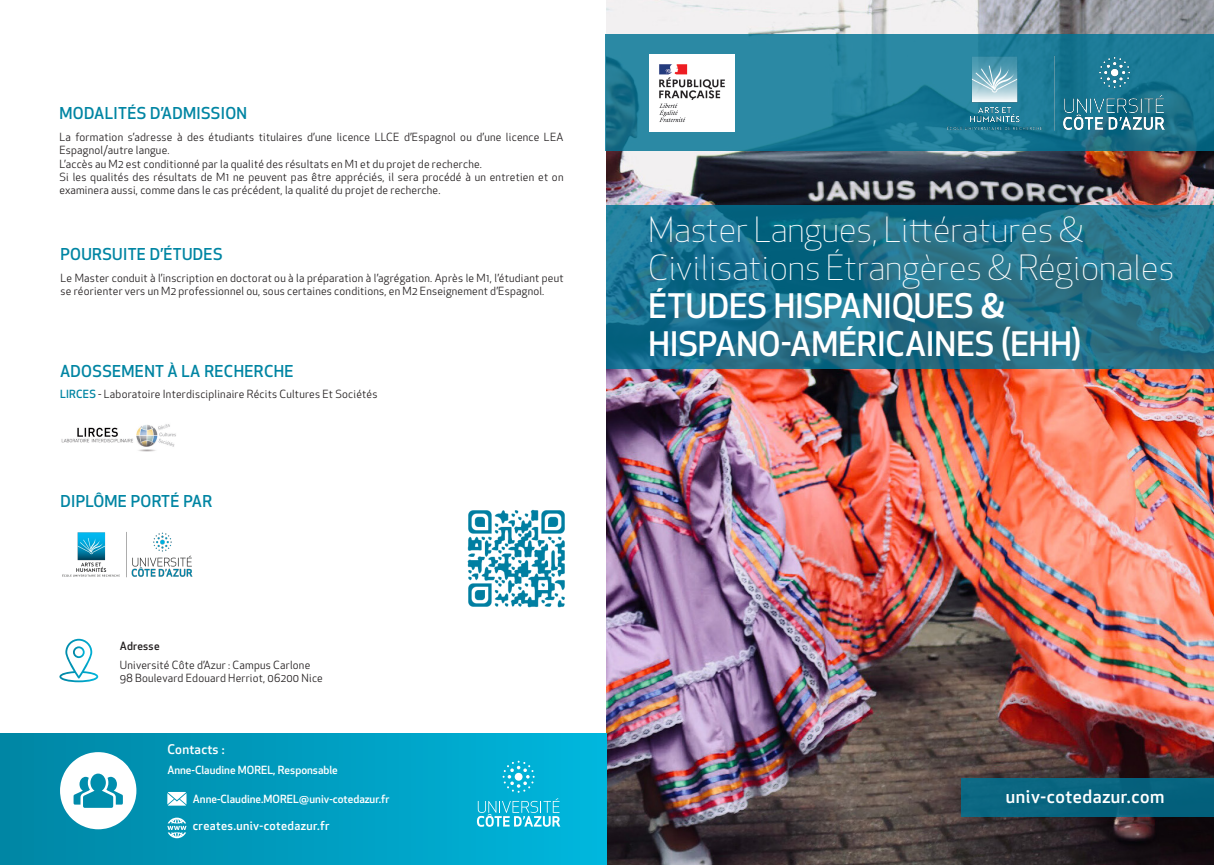
<style>
.page{position:relative;width:1214px;height:865px;background:#fff}
.page>*{position:absolute;margin:0;border:0;box-sizing:border-box;transform-origin:0 0}
.t1{font:300 34px/38px "Apex New";color:#fff}
.t2{font:500 33px/38px "Apex New";letter-spacing:-.005em;color:#fff}
.t3{font:500 18px "Apex New";letter-spacing:.03em;color:#fff}
.t4{font:500 16px "Apex New";letter-spacing:.02em;color:#0085a3}
.t5{font:500 13px "Apex New";letter-spacing:.02em;color:#fff}
.t6{font:500 12px "Apex New";letter-spacing:.03em;color:#fff}
.t7{font:11px/13.2px "Apex New";letter-spacing:.02em;color:#231f20}
.t8{font:500 11px "Apex New";color:#fff}
.t9{font:500 11px "Apex New";letter-spacing:.02em;color:#231f20}
.s1{font-weight:500;color:#0085a3}
</style>
<div class="page">
<img style="left:606px;top:0;width:607px;height:865px">
<div style="left:0;top:733px;width:606px;height:132px;background:linear-gradient(to right,#0085a3,#00b6dd)"></div>
<svg style="left:60px;top:752px;width:76px;height:77px"></svg>
<img style="left:61px;top:424px;width:115px;height:28px">
<svg style="left:59px;top:638px;width:39px;height:44px"></svg>
<svg style="left:167px;top:792px;width:19px;height:13px"></svg>
<svg style="left:167px;top:817px;width:19px;height:21px"></svg>
<img style="left:62px;top:532px;width:131px;height:46px">
<div style="left:961px;top:778px;width:252px;height:39px;background:#08647f"></div>
<svg style="left:605px;top:35px;width:608px;height:116px;background:#227f9a"></svg>
<svg style="left:606px;top:206px;width:607px;height:38px;background:#1a718d"></svg>
<svg style="left:606px;top:244px;width:607px;height:125px;background:#206f89"></svg>
<img style="left:944px;top:50px;width:221px;height:85px">
<img style="left:649px;top:55px;width:85px;height:77px">
<svg style="left:502px;top:760px;width:32px;height:32px"></svg>
<svg style="left:477px;top:798px;width:83px;height:28px;background:#3fc3df"></svg>
<img style="left:467px;top:509px;width:98px;height:99px">
<p class="t4" style="left:59px;top:103px;width:189px">MODALITÉS D’ADMISSION</p>
<p class="t7" style="left:59px;top:130px;width:505px">La formation s’adresse à des étudiants titulaires d’une licence LLCE d’Espagnol ou d’une licence LEA<br>Espagnol/autre langue.</p>
<p class="t7" style="left:59px;top:157px;width:424px">L’accès au M2 est conditionné par la qualité des résultats en M1 et du projet de recherche.</p>
<p class="t7" style="left:59px;top:170px;width:505px">Si les qualités des résultats de M1 ne peuvent pas être appréciés, il sera procédé à un entretien et on examinera aussi, comme dans le cas précédent, la qualité du projet de recherche.</p>
<p class="t4" style="left:61px;top:244px;width:163px">POURSUITE D’ÉTUDES</p>
<p class="t7" style="left:61px;top:271px;width:504px">Le Master conduit à l’inscription en doctorat ou à la préparation à l’agrégation. Après le M1, l’étudiant peut se réorienter vers un M2 professionnel ou, sous certaines conditions, en M2 Enseignement d’Espagnol.</p>
<p class="t4" style="left:60px;top:360px;width:235px">ADOSSEMENT À LA RECHERCHE</p>
<p class="t7" style="left:60px;top:388px;width:319px"><span class="s1">LIRCES</span> - Laboratoire Interdisciplinaire Récits Cultures Et Sociétés</p>
<p class="t4" style="left:61px;top:491px;width:153px">DIPLÔME PORTÉ PAR</p>
<p class="t9" style="left:120px;top:638px;width:41px">Adresse</p>
<p class="t7" style="left:120px;top:658px;width:192px">Université Côte d’Azur : Campus Carlone</p>
<p class="t7" style="left:120px;top:671px;width:204px">98 Boulevard Edouard Herriot, 06200 Nice</p>
<p class="t5" style="left:167px;top:740px;width:59px">Contacts :</p>
<p class="t8" style="left:167px;top:763px;width:172px">Anne-Claudine MOREL, Responsable</p>
<p class="t8" style="left:193px;top:792px;width:198px">Anne-Claudine.MOREL@univ-cotedazur.fr</p>
<p class="t6" style="left:193px;top:818px;width:138px">creates.univ-cotedazur.fr</p>
<p class="t1" style="left:648px;top:211px;width:527px">Master Langues, Littératures &amp;<br>Civilisations Étrangères &amp; Régionales</p>
<p class="t2" style="left:648px;top:286px;width:434px">ÉTUDES HISPANIQUES &amp;<br>HISPANO-AMÉRICAINES (EHH)</p>
<p class="t3" style="left:1005px;top:784px;width:160px">univ-cotedazur.com</p>
</div>
